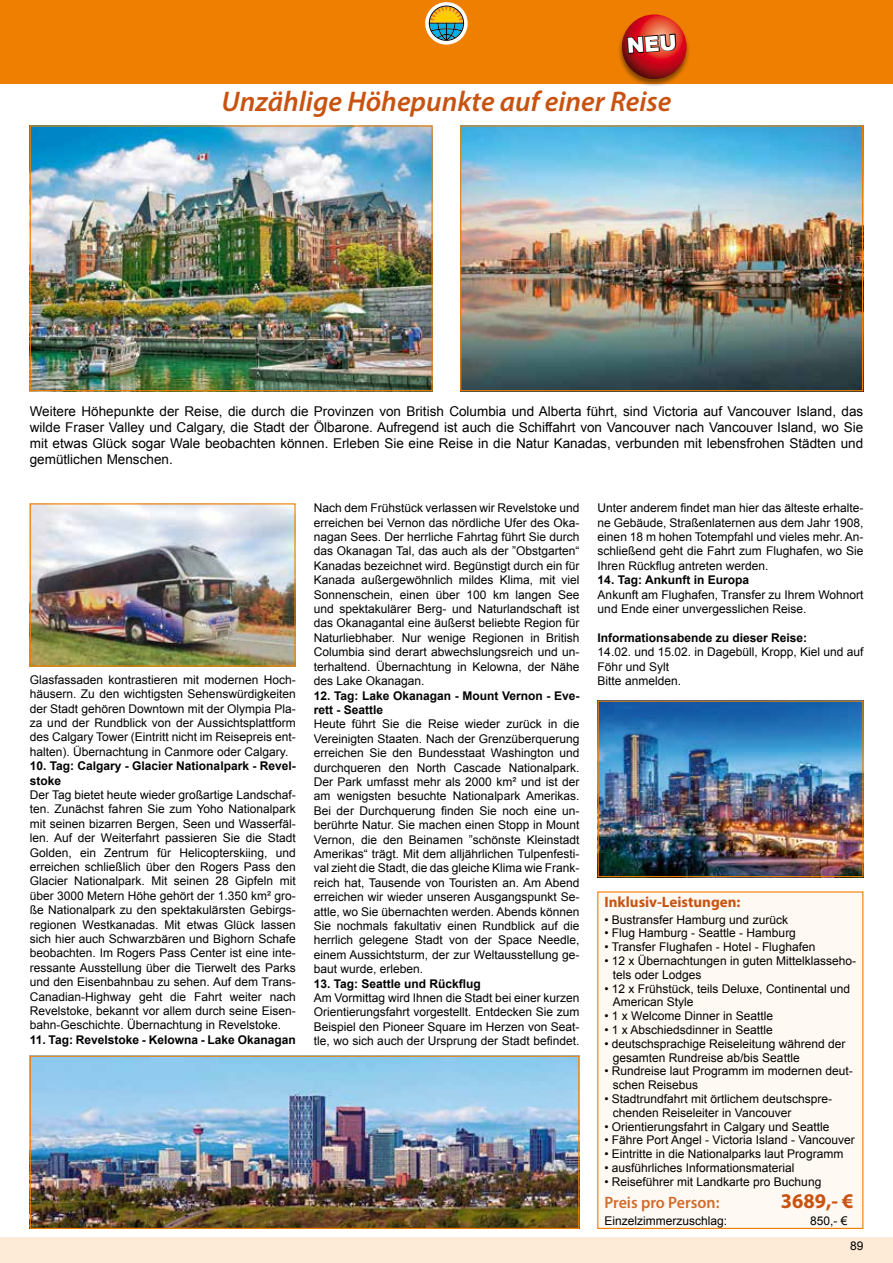
<style>
.page{position:relative;width:893px;height:1263px;background:#fff}
.page>*{position:absolute;margin:0;border:0;box-sizing:border-box;transform-origin:0 0}
.t1{font:italic 600 28.5px "Myriad Pro";color:#c85310}
.t2{font:700 21px "Myriad Pro";color:#c85310}
.t3{font:600 16.5px "Myriad Pro";color:#d06c2d}
.t4{font:700 15px "Myriad Pro";color:#c85310}
.t5{font:13.5px/16.2px "Arial";color:#000;text-align:justify}
.t6{font:12px/14.4px "Arial";color:#000}
.t7{font:700 12px/14.4px "Arial";color:#000}
</style>
<div class="page">
<div style="left:0;top:1237px;width:893px;height:26px;background:#feebd7"></div>
<div style="left:0;top:0;width:893px;height:84px;background:#ee7f00"></div>
<div style="left:617px;top:14px;width:74px;height:74px;background:#000;opacity:.45"></div>
<svg style="left:622px;top:14px;width:64px;height:65px"></svg>
<div style="left:597px;top:891px;width:267px;height:338px;background:#fff9f3"></div>
<img style="left:32px;top:127px;width:399px;height:262px">
<div style="left:30px;top:125px;width:403px;height:266px;border:1px solid #ee7f00"></div>
<img style="left:462px;top:127px;width:399px;height:262px">
<div style="left:460px;top:125px;width:403px;height:266px;border:1px solid #ee7f00"></div>
<img style="left:32px;top:505px;width:262px;height:159px">
<div style="left:30px;top:503px;width:266px;height:163px;border:1px solid #ee7f00"></div>
<img style="left:32px;top:1058px;width:545px;height:169px">
<div style="left:30px;top:1056px;width:549px;height:173px;border:1px solid #ee7f00"></div>
<img style="left:600px;top:703px;width:261px;height:172px">
<div style="left:598px;top:701px;width:265px;height:176px;border:1px solid #ee7f00"></div>
<svg style="left:425px;top:2px;width:43px;height:43px"></svg>
<svg style="left:429px;top:6px;width:35px;height:35px"></svg>
<svg style="left:626px;top:33px;width:51px;height:51px;background:#a02818"></svg>
<h1 class="t1" style="left:221px;top:83px;width:452px">Unzählige Höhepunkte auf einer Reise</h1>
<p class="t5" style="left:30px;top:403px;width:835px">Weitere Höhepunkte der Reise, die durch die Provinzen von British Columbia und Alberta führt, sind Victoria auf Vancouver Island, das wilde Fraser Valley und Calgary, die Stadt der Ölbarone. Aufregend ist auch die Schiffahrt von Vancouver nach Vancouver Island, wo Sie mit etwas Glück sogar Wale beobachten können. Erleben Sie eine Reise in die Natur Kanadas, verbunden mit lebensfrohen Städten und gemütlichen Menschen.</p>
<p class="t6" style="left:30px;top:672px;width:267px;text-align:justify">Glasfassaden kontrastieren mit modernen Hoch&shy;häusern. Zu den wichtigsten Sehenswürdigkeiten der Stadt gehören Downtown mit der Olympia Pla&shy;za und der Rundblick von der Aussichtsplattform des Calgary Tower (Eintritt nicht im Reisepreis ent&shy;halten). Übernachtung in Canmore oder Calgary.</p>
<p class="t7" style="left:30px;top:759px;width:267px">10. Tag: Calgary - Glacier Nationalpark - Revel&shy;stoke</p>
<p class="t6" style="left:30px;top:788px;width:267px;text-align:justify">Der Tag bietet heute wieder großartige Landschaf&shy;ten. Zunächst fahren Sie zum Yoho Nationalpark mit seinen bizarren Bergen, Seen und Wasserfäl&shy;len. Auf der Weiterfahrt passieren Sie die Stadt Golden, ein Zentrum für Helicopterskiing, und erreichen schließlich über den Rogers Pass den Glacier Nationalpark. Mit seinen 28 Gipfeln mit über 3000 Metern Höhe gehört der 1.350 km² gro&shy;ße Nationalpark zu den spektakulärsten Gebirgs&shy;regionen Westkanadas. Mit etwas Glück lassen sich hier auch Schwarzbären und Bighorn Schafe beobachten. Im Rogers Pass Center ist eine inte&shy;ressante Ausstellung über die Tierwelt des Parks und den Eisenbahnbau zu sehen. Auf dem Trans-Canadian-Highway geht die Fahrt weiter nach Revelstoke, bekannt vor allem durch seine Eisen&shy;bahn-Geschichte. Übernachtung in Revelstoke.</p>
<p class="t7" style="left:30px;top:1033px;width:267px">11. Tag: Revelstoke - Kelowna - Lake Okanagan</p>
<p class="t6" style="left:314px;top:501px;width:267px;text-align:justify">Nach dem Frühstück verlassen wir Revelstoke und erreichen bei Vernon das nördliche Ufer des Oka&shy;nagan Sees. Der herrliche Fahrtag führt Sie durch das Okanagan Tal, das auch als der ”Obstgarten“ Kanadas bezeichnet wird. Begünstigt durch ein für Kanada außergewöhnlich mildes Klima, mit viel Sonnenschein, einen über 100 km langen See und spektakulärer Berg- und Naturlandschaft ist das Okanagantal eine äußerst beliebte Region für Naturliebhaber. Nur wenige Regionen in British Columbia sind derart abwechslungsreich und un&shy;terhaltend. Übernachtung in Kelowna, der Nähe des Lake Okanagan.</p>
<p class="t7" style="left:314px;top:688px;width:267px">12. Tag: Lake Okanagan - Mount Vernon - Eve&shy;rett - Seattle</p>
<p class="t6" style="left:314px;top:717px;width:267px;text-align:justify">Heute führt Sie die Reise wieder zurück in die Vereinigten Staaten. Nach der Grenzüberquerung erreichen Sie den Bundesstaat Washington und durchqueren den North Cascade Nationalpark.<br>Der Park umfasst mehr als 2000 km² und ist der am wenigsten besuchte Nationalpark Amerikas.<br>Bei der Durchquerung finden Sie noch eine un&shy;berührte Natur. Sie machen einen Stopp in Mount Vernon, die den Beinamen ”schönste Kleinstadt Amerikas“ trägt. Mit dem alljährlichen Tulpenfesti&shy;val zieht die Stadt, die das gleiche Klima wie Frank&shy;reich hat, Tausende von Touristen an. Am Abend erreichen wir wieder unseren Ausgangspunkt Se&shy;attle, wo Sie übernachten werden. Abends können Sie nochmals fakultativ einen Rundblick auf die herrlich gelegene Stadt von der Space Needle, einem Aussichtsturm, der zur Weltausstellung ge&shy;baut wurde, erleben.</p>
<p class="t7" style="left:314px;top:976px;width:169px">13. Tag: Seattle und Rückflug</p>
<p class="t6" style="left:314px;top:991px;width:267px;text-align:justify">Am Vormittag wird Ihnen die Stadt bei einer kurzen Orientierungsfahrt vorgestellt. Entdecken Sie zum Beispiel den Pioneer Square im Herzen von Seat&shy;tle, wo sich auch der Ursprung der Stadt befindet.</p>
<p class="t6" style="left:598px;top:501px;width:267px;text-align:justify">Unter anderem findet man hier das älteste erhalte&shy;ne Gebäude, Straßenlaternen aus dem Jahr 1908, einen 18 m hohen Totempfahl und vieles mehr. An&shy;schließend geht die Fahrt zum Flughafen, wo Sie Ihren Rückflug antreten werden.</p>
<p class="t7" style="left:598px;top:573px;width:153px">14. Tag: Ankunft in Europa</p>
<p class="t6" style="left:598px;top:587px;width:267px">Ankunft am Flughafen, Transfer zu Ihrem Wohnort und Ende einer unvergesslichen Reise.</p>
<p class="t7" style="left:598px;top:631px;width:211px">Informationsabende zu dieser Reise:</p>
<p class="t6" style="left:598px;top:645px;width:267px">14.02. und 15.02. in Dagebüll, Kropp, Kiel und auf<br>Föhr und Sylt<br>Bitte anmelden.</p>
<p class="t4" style="left:604px;top:892px;width:138px">Inklusiv-Leistungen:</p>
<p class="t6" style="left:604px;top:912px;width:185px">• Bustransfer Hamburg und zurück</p>
<p class="t6" style="left:604px;top:926px;width:193px">• Flug Hamburg - Seattle - Hamburg</p>
<p class="t6" style="left:604px;top:940px;width:212px">• Transfer Flughafen - Hotel - Flughafen</p>
<p class="t6" style="left:613px;top:954px;width:245px;line-height:13.8px;text-indent:-9px">• 12 x Übernachtungen in guten Mittelklasseho&shy;tels oder Lodges</p>
<p class="t6" style="left:613px;top:982px;width:239px;line-height:13.8px;text-indent:-9px">• 12 x Frühstück, teils Deluxe, Continental und<br>American Style</p>
<p class="t6" style="left:604px;top:1009px;width:170px">• 1 x Welcome Dinner in Seattle</p>
<p class="t6" style="left:604px;top:1023px;width:170px">• 1 x Abschiedsdinner in Seattle</p>
<p class="t6" style="left:613px;top:1037px;width:234px;line-height:13.8px;text-indent:-9px">• deutschsprachige Reiseleitung während der gesamten Rundreise ab/bis Seattle</p>
<p class="t6" style="left:613px;top:1064px;width:241px;line-height:13.8px;text-indent:-8px">• Rundreise laut Programm im modernen deut&shy;schen Reisebus</p>
<p class="t6" style="left:613px;top:1092px;width:221px;line-height:13.8px;text-indent:-8px">• Stadtrundfahrt mit örtlichem deutschspre&shy;chenden Reiseleiter in Vancouver</p>
<p class="t6" style="left:604px;top:1119px;width:226px">• Orientierungsfahrt in Calgary und Seattle</p>
<p class="t6" style="left:604px;top:1133px;width:252px">• Fähre Port Angel - Victoria Island - Vancouver</p>
<p class="t6" style="left:604px;top:1147px;width:240px">• Eintritte in die Nationalparks laut Programm</p>
<p class="t6" style="left:604px;top:1161px;width:192px">• ausführliches Informationsmaterial</p>
<p class="t6" style="left:604px;top:1174px;width:218px">• Reiseführer mit Landkarte pro Buchung</p>
<h3 class="t3" style="left:604px;top:1192px;width:117px">Preis pro Person:</h3>
<h2 class="t2" style="left:781px;top:1187px;width:74px">3689,- €</h2>
<p class="t6" style="left:604px;top:1213px;width:124px">Einzelzimmerzuschlag:</p>
<p class="t6" style="left:810px;top:1213px;width:39px">850,- €</p>
<p class="t6" style="left:850px;top:1238px;width:15px">89</p>
</div>
